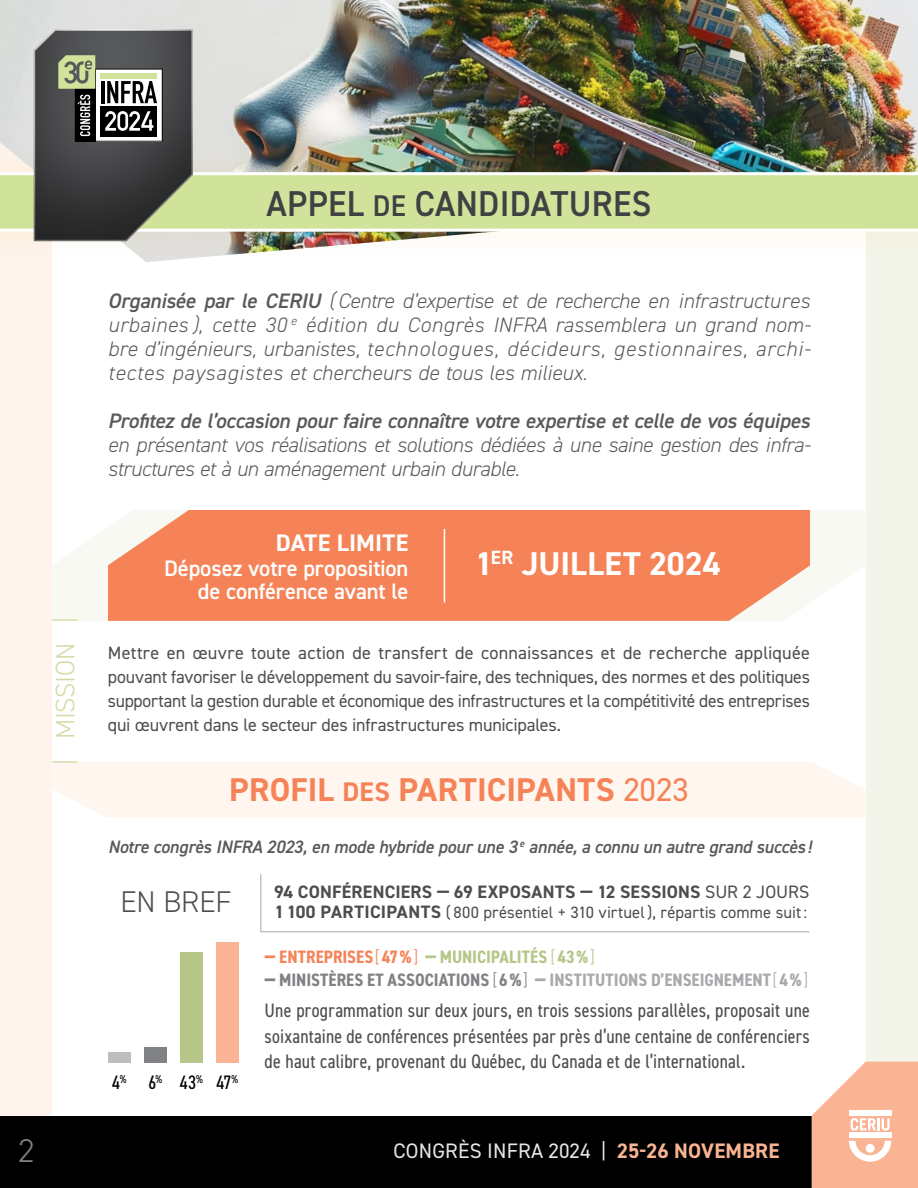
<style>
.page{position:relative;width:918px;height:1188px;background:#fff}
.page>*{position:absolute;margin:0;border:0;box-sizing:border-box;transform-origin:0 0}
.t1{font:600 36px "DIN2014";letter-spacing:.01em;color:#414042;scale:.95 1}
.t2{font:700 33px "DIN2014";letter-spacing:.005em;color:#f58357}
.t3{font:700 33px "DIN2014";color:#fff}
.t4{font:300 33px "DIN2014";color:#808285}
.t5{font:300 30px "DIN2014";letter-spacing:-.005em;color:#4d4d4f}
.t6{font:300 27px "DIN2014";letter-spacing:-.02em;color:#d4dca9}
.t7{font:700 24px "DIN2014";letter-spacing:.005em;color:#fff}
.t8{font:600 22.5px/22.5px "DIN2014";letter-spacing:-.005em;color:#fff;text-align:right}
.t9{font:italic 300 21px/24px "DIN2014";letter-spacing:-.01em;color:#58595b;text-align:justify}
.t10{font:italic 600 21px "DIN2014";letter-spacing:-.01em;color:#58595b}
.t11{font:21px "DIN2014";letter-spacing:.01em;color:#e6e7e8}
.t12{font:condensed 19.5px/25.3px "DIN2014";letter-spacing:.01em;color:#4d4d4f;text-align:justify}
.t13{font:condensed 19.5px "DIN2014";color:#000}
.t14{font:18px/24px "DIN2014";letter-spacing:-.01em;color:#4d4d4f;text-align:justify}
.t15{font:italic 600 18px "DIN2014";letter-spacing:-.005em;color:#58595b}
.t16{font:700 condensed 18px "DIN2014";color:#a7a9ac}
.t17{font:700 18px "DIN2014";letter-spacing:.01em;color:#4d4d4f}
.t18{font:700 condensed 18px "DIN2014";color:#b5c688}
.t19{font:16.5px "DIN2014";letter-spacing:.005em;color:#4d4d4f}
.s1{font-size:30px}
.s2{font-weight:600}
.s3{font-size:27px}
.s4{font-weight:400}
.s5{font-weight:700;font-size:18px}
.s6{font-weight:800;color:#f58357}
.s7{color:#f58357}
.s8{font-weight:300;color:#f58357}
.s9{font-weight:800}
.s10{font-weight:300}
.s11{font-weight:800;color:#808285}
.s12{color:#808285}
.s13{font-weight:300;color:#808285}
.s14{font-weight:700;color:#fab493}
</style>
<div class="page">
<div style="left:866px;top:262px;width:52px;height:800px;background:#f4f5ea"></div>
<div style="left:0;top:262px;width:52px;height:854px;background:#fff4ed"></div>
<img style="left:0;top:0;width:918px;height:142px">
<div style="left:0;top:142px;width:918px;height:120px;background:#eebf35;opacity:.1"></div>
<svg style="left:0;top:171px;width:918px;height:62px;background:#d3e2a4"></svg>
<div style="left:0;top:1116px;width:918px;height:72px;background:#000"></div>
<svg style="left:812px;top:1062px;width:106px;height:126px;background:#fac2a8"></svg>
<div style="left:20px;top:19px;width:186px;height:224px;background:#000;opacity:.6"></div>
<svg style="left:32px;top:28px;width:162px;height:214px;background:#5e605b"></svg>
<svg style="left:53px;top:510px;width:812px;height:110px;fill:#f8f9f3"></svg>
<div style="left:108px;top:510px;width:702px;height:111px;background:#f58357"></div>
<hr style="left:444px;top:529px;width:1px;height:73px;background:#fff">
<div style="left:52px;top:762px;width:814px;height:56px;background:#fff6ef"></div>
<div style="left:108px;top:1053px;width:23px;height:10px;background:#bcbec0"></div>
<div style="left:144px;top:1048px;width:23px;height:15px;background:#808285"></div>
<div style="left:180px;top:953px;width:23px;height:110px;background:#b5c688"></div>
<div style="left:216px;top:943px;width:23px;height:120px;background:#fab493"></div>
<svg style="left:260px;top:874px;width:550px;height:58px"></svg>
<h1 class="t1" style="left:267px;top:180px;width:407px">APPEL <span class="s1">DE</span> CANDIDATURES</h1>
<p class="t9" style="left:108px;top:289px;width:704px"><span class="s2">Organisée par le CERIU</span> (Centre d’expertise et de recherche en infrastructures urbaines ), cette 30 <sup>e</sup> édition du Congrès INFRA rassemblera un grand nom&shy;bre d’ingénieurs, urbanistes, technologues, décideurs, gestionnaires, archi&shy;tectes paysagistes et chercheurs de tous les milieux.</p>
<p class="t10" style="left:108px;top:407px;width:703px">Profitez de l’occasion pour faire connaître votre expertise et celle de vos équipes</p>
<p class="t9" style="left:108px;top:433px;width:704px">en présentant vos réalisations et solutions dédiées à une saine gestion des infra&shy;structures et à un aménagement urbain durable.</p>
<p class="t6" style="left:49px;top:765px;width:150px;rotate:-90deg">| MISSION |</p>
<p class="t7" style="left:276px;top:526px;width:134px">DATE LIMITE</p>
<p class="t8" style="left:164px;top:557px;width:246px">Déposez votre proposition de conférence avant le</p>
<h2 class="t3" style="left:475px;top:542px;width:247px">1<sup>ER</sup> JUILLET 2024</h2>
<p class="t14" style="left:108px;top:641px;width:704px">Mettre en œuvre toute action de transfert de connaissances et de recherche appliquée pouvant favoriser le développement du savoir-faire, des techniques, des normes et des politiques supportant la gestion durable et économique des infrastructures et la compétitivité des entreprises qui œuvrent dans le secteur des infrastructures municipales.</p>
<h2 class="t2" style="left:229px;top:768px;width:461px">PROFIL <span class="s3">DES</span> PARTICIPANTS <span class="s4">2023</span></h2>
<p class="t15" style="left:108px;top:834px;width:705px">Notre congrès INFRA 2023, en mode hybride pour une 3 <sup>e</sup> année, a connu un autre grand succès !</p>
<h3 class="t5" style="left:120px;top:883px;width:113px">EN BREF</h3>
<p class="t13" style="left:112px;top:1069px;width:52px">4<sup>%</sup> 6<sup>%</sup></p>
<p class="t13" style="left:216px;top:1069px;width:23px">47<sup>%</sup></p>
<p class="t13" style="left:180px;top:1069px;width:24px">43<sup>%</sup></p>
<p class="t17" style="left:274px;top:879px;width:537px">94 CONFÉRENCIERS — 69 EXPOSANTS — 12 SESSIONS <span class="s4">SUR 2 JOURS</span></p>
<p class="t19" style="left:274px;top:902px;width:534px"><span class="s5">1 100 PARTICIPANTS</span> ( 800 présentiel + 310 virtuel), répartis comme suit:</p>
<p class="t18" style="left:265px;top:945px;width:332px"><span class="s6">—</span> <span class="s7">ENTREPRISES</span><span class="s8">[</span><span class="s7">47%</span><span class="s8">]</span> <span class="s9">—</span> MUNICIPALITÉS <span class="s10">[</span>43%<span class="s10">]</span></p>
<p class="t16" style="left:265px;top:968px;width:545px"><span class="s11">—</span> <span class="s12">MINISTÈRES ET ASSOCIATIONS</span> <span class="s13">[</span><span class="s12">6%</span><span class="s13">]</span> <span class="s9">—</span> INSTITUTIONS D’ENSEIGNEMENT<span class="s10">[</span>4%<span class="s10">]</span></p>
<p class="t12" style="left:265px;top:997px;width:547px">Une programmation sur deux jours, en trois sessions parallèles, proposait une soixantaine de conférences présentées par près d’une centaine de conférenciers de haut calibre, provenant du Québec, du Canada et de l’international.</p>
<h2 class="t4" style="left:18px;top:1130px;width:18px">2</h2>
<p class="t11" style="left:394px;top:1137px;width:387px">CONGRÈS INFRA 2024 | <span class="s14">25-26 NOVEMBRE</span></p>
</div>
